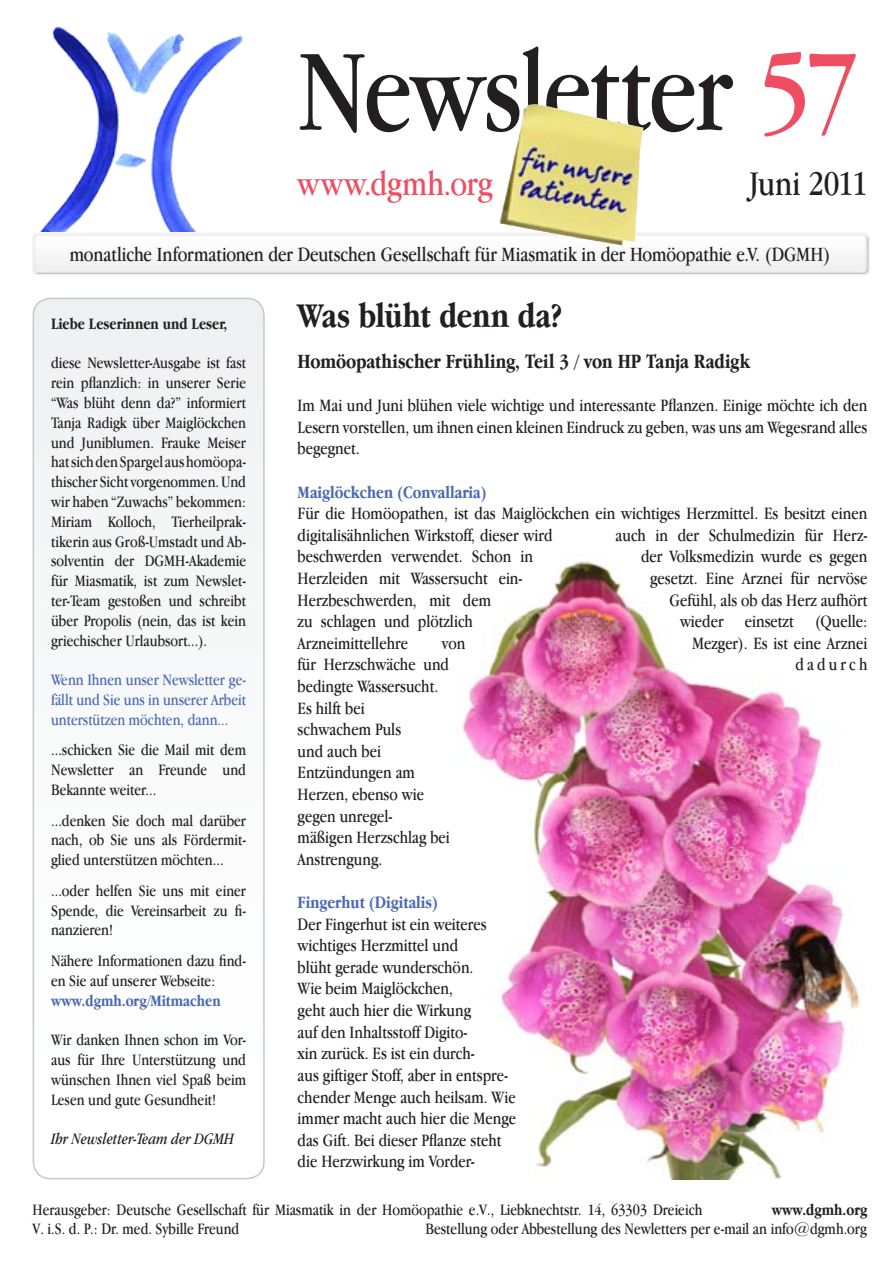
<style>
.page{position:relative;width:893px;height:1263px;background:#fff}
.page>*{position:absolute;margin:0;border:0;box-sizing:border-box;transform-origin:0 0}
.t1{font:120px "Apple Garamond";letter-spacing:-.025em;color:#231f20}
.t2{font:700 36px "Apple Garamond";letter-spacing:-.005em;color:#231f20}
.t3{font:36px "Apple Garamond";letter-spacing:.01em;color:#ee4d62}
.t4{font:36px "Apple Garamond";letter-spacing:-.015em;color:#231f20}
.t5{font:21px "Apple Garamond";letter-spacing:-.005em;color:#231f20}
.t6{font:700 21px "Apple Garamond";color:#231f20}
.t7{font:18px/21.6px "Apple Garamond";color:#231f20}
.t8{font:700 18px "Apple Garamond";color:#4969b1}
.t9{font:18px "Apple Garamond";letter-spacing:.175em;color:#231f20}
.t10{font:16.5px/19.8px "Apple Garamond";color:#231f20;text-align:justify}
.t11{font:16.5px/19.8px "Apple Garamond";color:#4969b1;text-align:justify}
.t12{font:700 16.5px "Apple Garamond";color:#231f20}
.t13{font:italic 16.5px "Apple Garamond";color:#231f20}
.t14{font:700 16.5px "Apple Garamond";color:#4969b1}
.s1{color:#ee4d62}
</style>
<div class="page">
<img style="left:462px;top:554px;width:399px;height:625px">
<svg style="left:33px;top:298px;width:231px;height:880px"></svg>
<div style="left:33px;top:298px;width:232px;height:881px;border:2px solid #c7c8ca;border-radius:17px"></div>
<img style="left:39px;top:28px;width:204px;height:204px">
<img style="left:33px;top:233px;width:837px;height:42px">
<img style="left:500px;top:104px;width:130px;height:142px">
<h1 class="t1" style="left:298px;top:20px;width:562px">Newsletter <span class="s1">57</span></h1>
<h2 class="t3" style="left:298px;top:162px;width:197px">www.dgmh.org</h2>
<h2 class="t4" style="left:749px;top:162px;width:120px">Juni 2011</h2>
<p class="t5" style="left:70px;top:242px;width:762px">monatliche Informationen der Deutschen Gesellschaft für Miasmatik in der Homöopathie e.V. (DGMH)</p>
<p class="t12" style="left:51px;top:314px;width:178px">Liebe Leserinnen und Leser,</p>
<p class="t10" style="left:51px;top:353px;width:196px">diese Newsletter-Ausgabe ist fast rein pflanzlich: in unserer Serie “Was blüht denn da?” informiert Tanja Radigk über Maiglöckchen und Juniblumen. Frauke Meiser hat sich den Spargel aus homöopa&shy;thischer Sicht vorgenommen. Und wir haben “Zuwachs” bekommen:<br>Miriam Kolloch, Tierheilprak&shy;tikerin aus Groß-Umstadt und Ab&shy;solventin der DGMH-Akademie für Miasmatik, ist zum Newslet&shy;ter-Team gestoßen und schreibt über Propolis (nein, das ist kein griechischer Urlaubsort...).</p>
<p class="t11" style="left:51px;top:670px;width:196px">Wenn Ihnen unser Newsletter ge&shy;fällt und Sie uns in unserer Arbeit unterstützen möchten, dann...</p>
<p class="t10" style="left:51px;top:740px;width:196px">...schicken Sie die Mail mit dem Newsletter an Freunde und Bekannte weiter...</p>
<p class="t10" style="left:51px;top:810px;width:196px">...denken Sie doch mal darüber nach, ob Sie uns als Fördermit&shy;glied unterstützen möchten...</p>
<p class="t10" style="left:51px;top:880px;width:196px">...oder helfen Sie uns mit einer Spende, die Vereinsarbeit zu fi&shy;nanzieren!</p>
<p class="t10" style="left:51px;top:950px;width:196px">Nähere Informationen dazu find&shy;en Sie auf unserer Webseite:</p>
<p class="t14" style="left:51px;top:991px;width:171px">www.dgmh.org/Mitmachen</p>
<p class="t10" style="left:51px;top:1030px;width:196px">Wir danken Ihnen schon im Vor&shy;aus für Ihre Unterstützung und wünschen Ihnen viel Spaß beim Lesen und gute Gesundheit!</p>
<p class="t13" style="left:51px;top:1129px;width:184px">Ihr Newsletter-Team der DGMH</p>
<h2 class="t2" style="left:298px;top:295px;width:266px">Was blüht denn da?</h2>
<p class="t6" style="left:298px;top:349px;width:454px">Homöopathischer Frühling, Teil 3 / von HP Tanja Radigk</p>
<p class="t7" style="left:298px;top:394px;width:571px;text-align:justify">Im Mai und Juni blühen viele wichtige und interessante Pflanzen. Einige möchte ich den Lesern vorstellen, um ihnen einen kleinen Eindruck zu geben, was uns am Wegesrand alles begegnet.</p>
<p class="t8" style="left:298px;top:482px;width:190px">Maiglöckchen (Convallaria)</p>
<p class="t7" style="left:298px;top:502px;width:571px">Für die Homöopathen, ist das Maiglöckchen ein wichtiges Herzmittel. Es besitzt einen digitalisähnlichen Wirkstoff, dieser wird</p>
<p class="t7" style="left:616px;top:524px;width:253px">auch in der Schulmedizin für Herz-</p>
<p class="t7" style="left:298px;top:545px;width:237px">beschwerden verwendet. Schon in</p>
<p class="t7" style="left:641px;top:545px;width:228px">der Volksmedizin wurde es gegen</p>
<p class="t7" style="left:298px;top:567px;width:226px">Herzleiden mit Wassersucht ein-</p>
<p class="t7" style="left:650px;top:567px;width:219px">gesetzt. Eine Arznei für nervöse</p>
<p class="t7" style="left:298px;top:589px;width:195px">Herzbeschwerden, mit dem</p>
<p class="t7" style="left:670px;top:589px;width:199px">Gefühl, als ob das Herz aufhört</p>
<p class="t7" style="left:298px;top:610px;width:177px">zu schlagen und plötzlich</p>
<p class="t7" style="left:680px;top:610px;width:189px">wieder einsetzt (Quelle:</p>
<p class="t7" style="left:298px;top:632px;width:112px">Arzneimittellehre</p>
<p class="t7" style="left:442px;top:632px;width:25px">von</p>
<p class="t7" style="left:692px;top:632px;width:177px">Mezger). Es ist eine Arznei</p>
<p class="t7" style="left:298px;top:653px;width:153px">für Herzschwäche und</p>
<p class="t9" style="left:796px;top:654px;width:73px">dadurch</p>
<p class="t7" style="left:298px;top:675px;width:154px">bedingte Wassersucht.<br>Es hilft bei<br>schwachem Puls<br>und auch bei<br>Entzündungen am<br>Herzen, ebenso wie gegen unregel&shy;mäßigen Herzschlag bei<br>Anstrengung.</p>
<p class="t8" style="left:298px;top:892px;width:142px">Fingerhut (Digitalis)</p>
<p class="t7" style="left:298px;top:913px;width:220px">Der Fingerhut ist ein weiteres wichtiges Herzmittel und<br>blüht gerade wunderschön.<br>Wie beim Maiglöckchen,<br>geht auch hier die Wirkung<br>auf den Inhaltsstoff Digito-<br>xin zurück. Es ist ein durch-<br>aus giftiger Stoff, aber in entspre&shy;chender Menge auch heilsam. Wie immer macht auch hier die Menge das Gift. Bei dieser Pflanze steht die Herzwirkung im Vorder-</p>
<p class="t10" style="left:33px;top:1199px;width:671px">Herausgeber: Deutsche Gesellschaft für Miasmatik in der Homöopathie e.V., Liebknechtstr. 14, 63303 Dreieich</p>
<p class="t12" style="left:772px;top:1200px;width:97px">www.dgmh.org</p>
<p class="t10" style="left:33px;top:1219px;width:208px">V. i.S. d. P.: Dr. med. Sybille Freund</p>
<p class="t10" style="left:426px;top:1219px;width:443px">Bestellung oder Abbestellung des Newletters per e-mail an info@dgmh.org</p>
</div>
